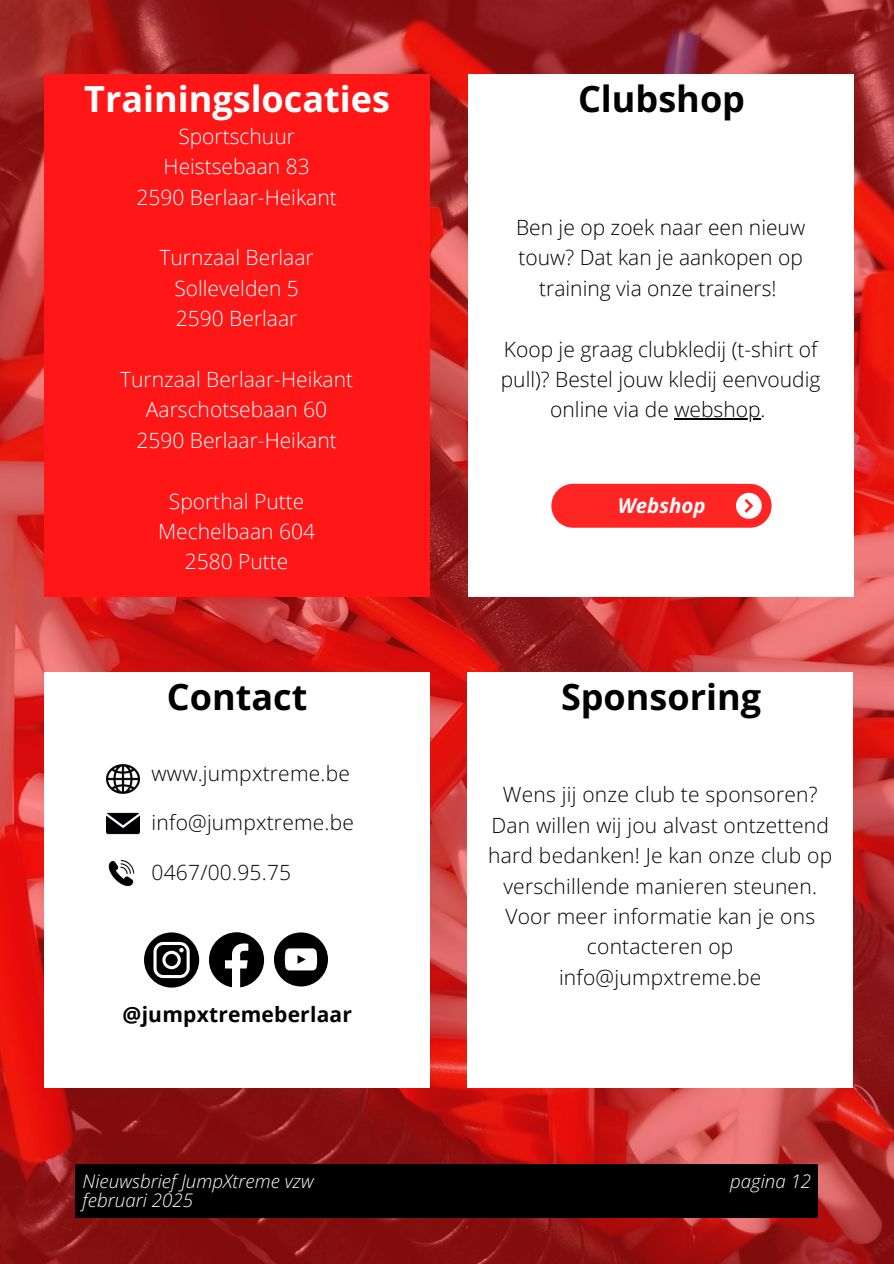
<style>
.page{position:relative;width:894px;height:1264px;background:#fff}
.page>*{position:absolute;margin:0;border:0;box-sizing:border-box;transform-origin:0 0}
.t1{font:700 36px "Open Sans";color:#000}
.t2{font:700 36px "Open Sans";color:#fff}
.t3{font:300 21px/30.3px "Open Sans";letter-spacing:.01em;color:#000;text-align:center}
.t4{font:300 21px/30.3px "Open Sans";color:#fff;text-align:center}
.t5{font:700 21px "Open Sans";letter-spacing:.01em;color:#000}
.t6{font:italic 700 20.4px "Open Sans";color:#fff}
.t7{font:italic 300 18.6px "Open Sans";color:#fff}
</style>
<div class="page">
<img style="left:0;top:0;width:893px;height:1263px">
<div style="left:45px;top:74px;width:385px;height:522px;background:#ff1616"></div>
<div style="left:44px;top:672px;width:385px;height:415px;background:#fff"></div>
<div style="left:467px;top:672px;width:385px;height:415px;background:#fff"></div>
<img style="left:107px;top:764px;width:32px;height:30px">
<img style="left:107px;top:812px;width:32px;height:23px">
<img style="left:108px;top:859px;width:27px;height:28px">
<svg style="left:209px;top:932px;width:55px;height:55px"></svg>
<svg style="left:274px;top:932px;width:54px;height:54px"></svg>
<svg style="left:144px;top:932px;width:55px;height:55px"></svg>
<div style="left:75px;top:1163px;width:743px;height:54px;background:#000"></div>
<div style="left:468px;top:74px;width:385px;height:522px;background:#fff"></div>
<hr style="left:674px;top:418px;width:86px;height:1px;background:#000">
<div style="left:551px;top:484px;width:220px;height:43px;background:#ff2525;border-radius:22px"></div>
<div style="left:735px;top:493px;width:26px;height:26px;background:#fff;border-radius:50%"></div>
<svg style="left:744px;top:499px;width:9px;height:13px"></svg>
<h3 class="t2" style="left:84px;top:73px;width:307px">Trainingslocaties</h3>
<p class="t4" style="left:136px;top:120px;width:202px">Sportschuur<br>Heistsebaan 83<br>2590 Berlaar-Heikant</p>
<h1 class="t4" style="left:159px;top:242px;width:156px">Turnzaal Berlaar<br>Sollevelden 5<br>2590 Berlaar</h1>
<h3 class="t4" style="left:120px;top:363px;width:234px">Turnzaal Berlaar-Heikant<br>Aarschotsebaan 60<br>2590 Berlaar-Heikant</h3>
<h3 class="t4" style="left:158px;top:485px;width:158px">Sporthal Putte<br>Mechelbaan 604<br>2580 Putte</h3>
<h3 class="t1" style="left:167px;top:671px;width:142px">Contact</h3>
<p class="t3" style="left:151px;top:757px;width:200px">www.jumpxtreme.be</p>
<p class="t3" style="left:151px;top:807px;width:204px">info@jumpxtreme.be</p>
<p class="t3" style="left:151px;top:856px;width:141px">0467/00.95.75</p>
<h3 class="t5" style="left:123px;top:999px;width:231px">@jumpxtremeberlaar</h3>
<p class="t7" style="left:83px;top:1168px;width:232px">Nieuwsbrief JumpXtreme vzw</p>
<h2 class="t7" style="left:83px;top:1187px;width:112px">februari 2025</h2>
<p class="t1" style="left:578px;top:73px;width:168px">Clubshop</p>
<p class="t3" style="left:516px;top:212px;width:290px">Ben je op zoek naar een nieuw touw? Dat kan je aankopen op training via onze trainers!</p>
<p class="t3" style="left:500px;top:333px;width:321px">Koop je graag clubkledij (t-shirt of pull)? Bestel jouw kledij eenvoudig online via de webshop.</p>
<p class="t6" style="left:617px;top:491px;width:89px">Webshop</p>
<h3 class="t1" style="left:561px;top:671px;width:201px">Sponsoring</h3>
<h1 class="t3" style="left:488px;top:779px;width:345px">Wens jij onze club te sponsoren?<br>Dan willen wij jou alvast ontzettend hard bedanken! Je kan onze club op verschillende manieren steunen.<br>Voor meer informatie kan je ons contacteren op info@jumpxtreme.be</h1>
<h1 class="t7" style="left:730px;top:1168px;width:83px">pagina 12</h1>
</div>
